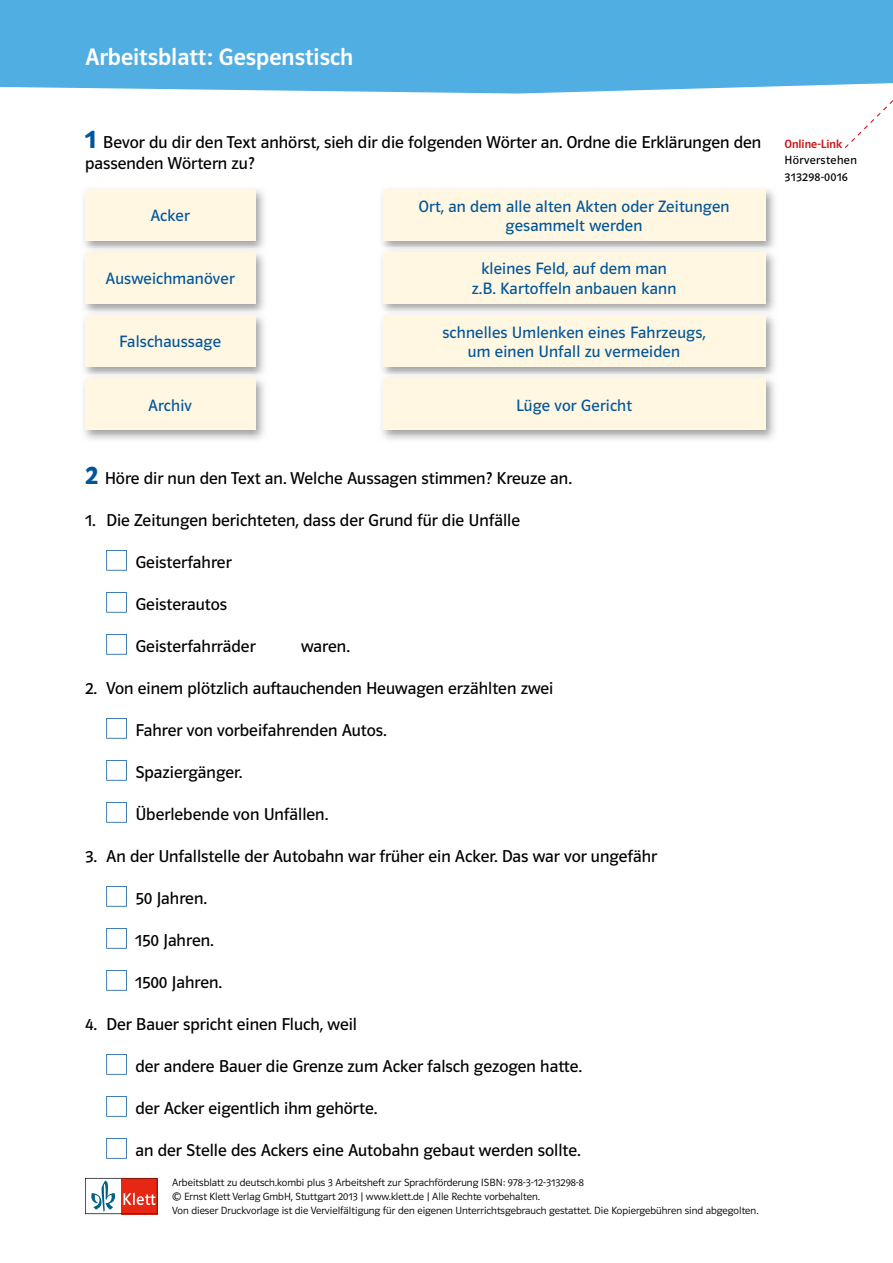
<style>
.page{position:relative;width:893px;height:1263px;background:#fff}
.page>*{position:absolute;margin:0;border:0;box-sizing:border-box;transform-origin:0 0}
.t1{font:24px "Polo ST11 K Krftg";color:#fff}
.t2{font:17.25px/21px "Polo ST11 K Buch";color:#000}
.t3{font:16.5px/19.5px "Polo ST11 K Buch";letter-spacing:.01em;color:#00569a;text-align:center}
.t4{font:12px/16.5px "Polo ST11 K Buch";letter-spacing:.03em;color:#000}
.t5{font:12px "Polo ST11 K Krftg";color:#cd171a}
.t6{font:10.5px/14px "Polo ST11 K Leicht";color:#000}
.s1{font-family:"Polo ST11 K Hfett";font-size:27px;color:#00569a}
</style>
<div class="page">
<svg style="left:845px;top:100px;width:48px;height:48px"></svg>
<div style="left:0;top:0;width:893px;height:94px;background:#51aee2"></div>
<svg style="left:85px;top:1178px;width:72px;height:36px"></svg>
<svg style="left:106px;top:550px;width:21px;height:21px"></svg>
<svg style="left:106px;top:592px;width:21px;height:21px"></svg>
<svg style="left:106px;top:634px;width:21px;height:21px"></svg>
<svg style="left:106px;top:718px;width:21px;height:21px"></svg>
<svg style="left:106px;top:760px;width:21px;height:21px"></svg>
<svg style="left:106px;top:802px;width:21px;height:21px"></svg>
<svg style="left:106px;top:886px;width:21px;height:21px"></svg>
<svg style="left:106px;top:928px;width:21px;height:21px"></svg>
<svg style="left:106px;top:970px;width:21px;height:21px"></svg>
<svg style="left:106px;top:1054px;width:21px;height:21px"></svg>
<svg style="left:106px;top:1096px;width:21px;height:21px"></svg>
<svg style="left:106px;top:1138px;width:21px;height:21px"></svg>
<img style="left:84px;top:253px;width:180px;height:58px">
<div style="left:85px;top:253px;width:170px;height:51px;background:#fff7e2"></div>
<img style="left:84px;top:379px;width:180px;height:61px">
<div style="left:85px;top:379px;width:170px;height:51px;background:#fff7e2"></div>
<img style="left:382px;top:189px;width:393px;height:59px">
<div style="left:383px;top:190px;width:382px;height:51px;background:#fff7e2"></div>
<img style="left:84px;top:316px;width:180px;height:58px">
<div style="left:85px;top:316px;width:170px;height:51px;background:#fff7e2"></div>
<img style="left:84px;top:189px;width:180px;height:59px">
<div style="left:85px;top:190px;width:170px;height:51px;background:#fff7e2"></div>
<img style="left:382px;top:379px;width:393px;height:61px">
<div style="left:383px;top:379px;width:382px;height:51px;background:#fff7e2"></div>
<img style="left:382px;top:316px;width:393px;height:58px">
<div style="left:383px;top:316px;width:382px;height:51px;background:#fff7e2"></div>
<img style="left:382px;top:253px;width:393px;height:58px">
<div style="left:383px;top:252px;width:382px;height:51px;background:#fff7e2"></div>
<h1 class="t1" style="left:85px;top:44px;width:270px">Arbeitsblatt: Gespenstisch</h1>
<p class="t2" style="left:85px;top:131px;width:678px"><span class="s1">1</span> Bevor du dir den Text anhörst, sieh dir die folgenden Wörter an. Ordne die Erklärungen den passenden Wörtern zu?</p>
<p class="t3" style="left:150px;top:206px;width:41px">Acker</p>
<p class="t3" style="left:105px;top:269px;width:131px">Ausweichmanöver</p>
<p class="t3" style="left:119px;top:332px;width:103px">Falschaussage</p>
<p class="t3" style="left:148px;top:396px;width:45px">Archiv</p>
<p class="t3" style="left:419px;top:197px;width:312px">Ort, an dem alle alten Akten oder Zeitungen gesammelt werden</p>
<p class="t3" style="left:472px;top:259px;width:206px">kleines Feld, auf dem man z.B. Kartoffeln anbauen kann</p>
<p class="t3" style="left:442px;top:323px;width:265px">schnelles Umlenken eines Fahrzeugs, um einen Unfall zu vermeiden</p>
<p class="t3" style="left:516px;top:396px;width:118px">Lüge vor Gericht</p>
<p class="t2" style="left:85px;top:467px;width:488px"><span class="s1">2</span> Höre dir nun den Text an. Welche Aussagen stimmen? Kreuze an.</p>
<p class="t2" style="left:85px;top:509px;width:437px">1. Die Zeitungen berichteten, dass der Grund für die Unfälle</p>
<p class="t2" style="left:135px;top:551px;width:98px">Geisterfahrer</p>
<p class="t2" style="left:135px;top:593px;width:93px">Geisterautos</p>
<p class="t2" style="left:135px;top:635px;width:122px">Geisterfahrräder</p>
<p class="t2" style="left:301px;top:635px;width:50px">waren.</p>
<p class="t2" style="left:85px;top:677px;width:470px">2. Von einem plötzlich auftauchenden Heuwagen erzählten zwei</p>
<p class="t2" style="left:135px;top:719px;width:253px">Fahrer von vorbeifahrenden Autos.</p>
<p class="t2" style="left:135px;top:761px;width:108px">Spaziergänger.</p>
<p class="t2" style="left:135px;top:803px;width:194px">Überlebende von Unfällen.</p>
<p class="t2" style="left:85px;top:845px;width:574px">3. An der Unfallstelle der Autobahn war früher ein Acker. Das war vor ungefähr</p>
<p class="t2" style="left:135px;top:887px;width:73px">50 Jahren.</p>
<p class="t2" style="left:135px;top:929px;width:80px">150 Jahren.</p>
<p class="t2" style="left:135px;top:971px;width:88px">1500 Jahren.</p>
<p class="t2" style="left:85px;top:1013px;width:274px">4. Der Bauer spricht einen Fluch, weil</p>
<p class="t2" style="left:135px;top:1055px;width:448px">der andere Bauer die Grenze zum Acker falsch gezogen hatte.</p>
<p class="t2" style="left:135px;top:1097px;width:243px">der Acker eigentlich ihm gehörte.</p>
<p class="t2" style="left:135px;top:1139px;width:447px">an der Stelle des Ackers eine Autobahn gebaut werden sollte.</p>
<p class="t6" style="left:172px;top:1176px;width:588px">Arbeitsblatt zu deutsch.kombi plus 3 Arbeitsheft zur Sprachförderung ISBN: 978-3-12-313298-8<br>© Ernst Klett Verlag GmbH, Stuttgart 2013 | www.klett.de | Alle Rechte vorbehalten.<br>Von dieser Druckvorlage ist die Vervielfältigung für den eigenen Unterrichtsgebrauch gestattet. Die Kopiergebühren sind abgegolten.</p>
<p class="t5" style="left:784px;top:137px;width:59px">Online-Link</p>
<p class="t4" style="left:784px;top:152px;width:74px">Hörverstehen<br>313298-0016</p>
</div>
